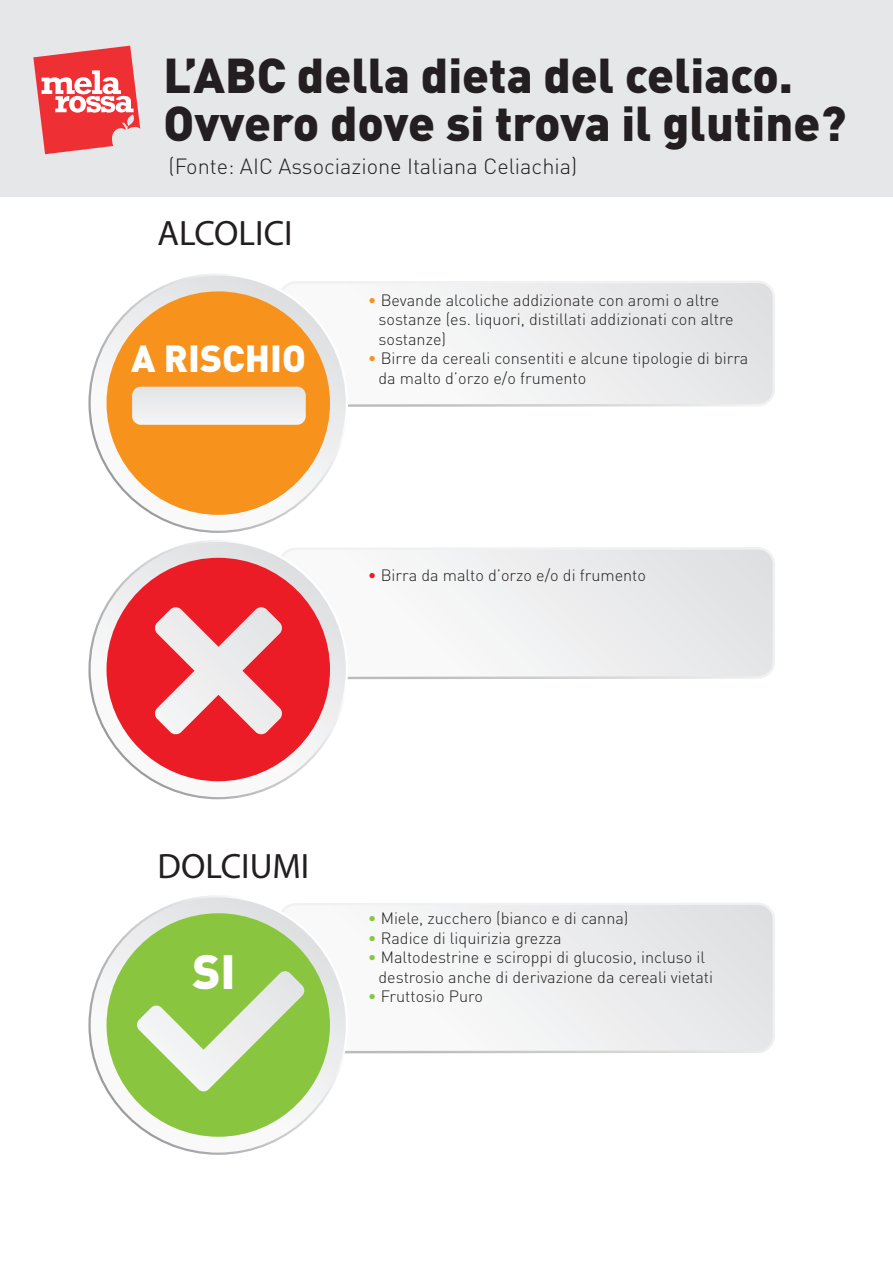
<style>
.page{position:relative;width:893px;height:1263px;background:#fff}
.page>*{position:absolute;margin:0;border:0;box-sizing:border-box;transform-origin:0 0}
.t1{font:900 48.3px/48px "DIN";color:#231f20}
.t2{font:900 47.55px "DIN";color:#fff}
.t3{font:900 37.35px "DIN";color:#fff}
.t4{font:35.4px "Myriad Pro";color:#231f20}
.t5{font:300 21.75px "DIN";color:#231f20}
.t6{font:300 16.2px/19.5px "DIN";color:#231f20}
.s1{color:#f7931d}
.s2{color:#eb1c26}
.s3{color:#8ac540}
</style>
<div class="page">
<svg style="left:291px;top:547px;width:484px;height:132px"></svg>
<svg style="left:281px;top:549px;width:492px;height:128px"></svg>
<svg style="left:88px;top:540px;width:260px;height:259px"></svg>
<svg style="left:91px;top:542px;width:255px;height:255px"></svg>
<div style="left:107px;top:558px;width:223px;height:223px;background:#eb1c26;border-radius:50%"></div>
<div style="left:0;top:0;width:893px;height:196px;background:#e6e7e9"></div>
<svg style="left:155px;top:607px;width:127px;height:128px"></svg>
<svg style="left:33px;top:46px;width:107px;height:108px"></svg>
<svg style="left:290px;top:281px;width:485px;height:126px"></svg>
<svg style="left:282px;top:283px;width:491px;height:121px"></svg>
<svg style="left:88px;top:273px;width:260px;height:260px"></svg>
<svg style="left:91px;top:276px;width:255px;height:255px"></svg>
<div style="left:107px;top:291px;width:223px;height:224px;background:#f7931d;border-radius:50%"></div>
<svg style="left:132px;top:387px;width:174px;height:38px;background:#ebeae9"></svg>
<svg style="left:289px;top:903px;width:486px;height:150px"></svg>
<svg style="left:282px;top:905px;width:491px;height:146px"></svg>
<svg style="left:88px;top:895px;width:260px;height:260px"></svg>
<div style="left:91px;top:897px;width:255px;height:255px;background:linear-gradient(to bottom,#e1e2e3,#fbfbfa);border-radius:128px"></div>
<div style="left:107px;top:913px;width:223px;height:224px;background:#8ac540;border-radius:50%"></div>
<svg style="left:137px;top:971px;width:168px;height:121px"></svg>
<h1 class="t1" style="left:164px;top:49px;width:684px">L’ABC della dieta del celiaco.<br>Ovvero dove si trova il glutine?</h1>
<h3 class="t5" style="left:169px;top:153px;width:410px">(Fonte: AIC Associazione Italiana Celiachia)</h3>
<h3 class="t4" style="left:158px;top:211px;width:137px">ALCOLICI</h3>
<h3 class="t3" style="left:131px;top:334px;width:176px">A RISCHIO</h3>
<p class="t6" style="left:379px;top:290px;width:357px;text-indent:-11px"><span class="s1">•</span> Bevande alcoliche addizionate con aromi o altre sostanze (es. liquori, distillati addizionati con altre sostanze)</p>
<p class="t6" style="left:368px;top:348px;width:382px"><span class="s1">•</span> Birre da cereali consentiti e alcune tipologie di birra</p>
<p class="t6" style="left:379px;top:368px;width:209px">da malto d’orzo e/o frumento</p>
<p class="t6" style="left:368px;top:566px;width:280px"><span class="s2">•</span> Birra da malto d’orzo e/o di frumento</p>
<h3 class="t4" style="left:158px;top:844px;width:153px">DOLCIUMI</h3>
<h2 class="t2" style="left:192px;top:940px;width:45px">SI</h2>
<p class="t6" style="left:368px;top:909px;width:262px"><span class="s3">•</span> Miele, zucchero (bianco e di canna)</p>
<p class="t6" style="left:368px;top:928px;width:195px"><span class="s3">•</span> Radice di liquirizia grezza</p>
<p class="t6" style="left:379px;top:948px;width:336px;text-indent:-11px"><span class="s3">•</span> Maltodestrine e sciroppi di glucosio, incluso il destrosio anche di derivazione da cereali vietati</p>
<p class="t6" style="left:368px;top:987px;width:117px"><span class="s3">•</span> Fruttosio Puro</p>
</div>
